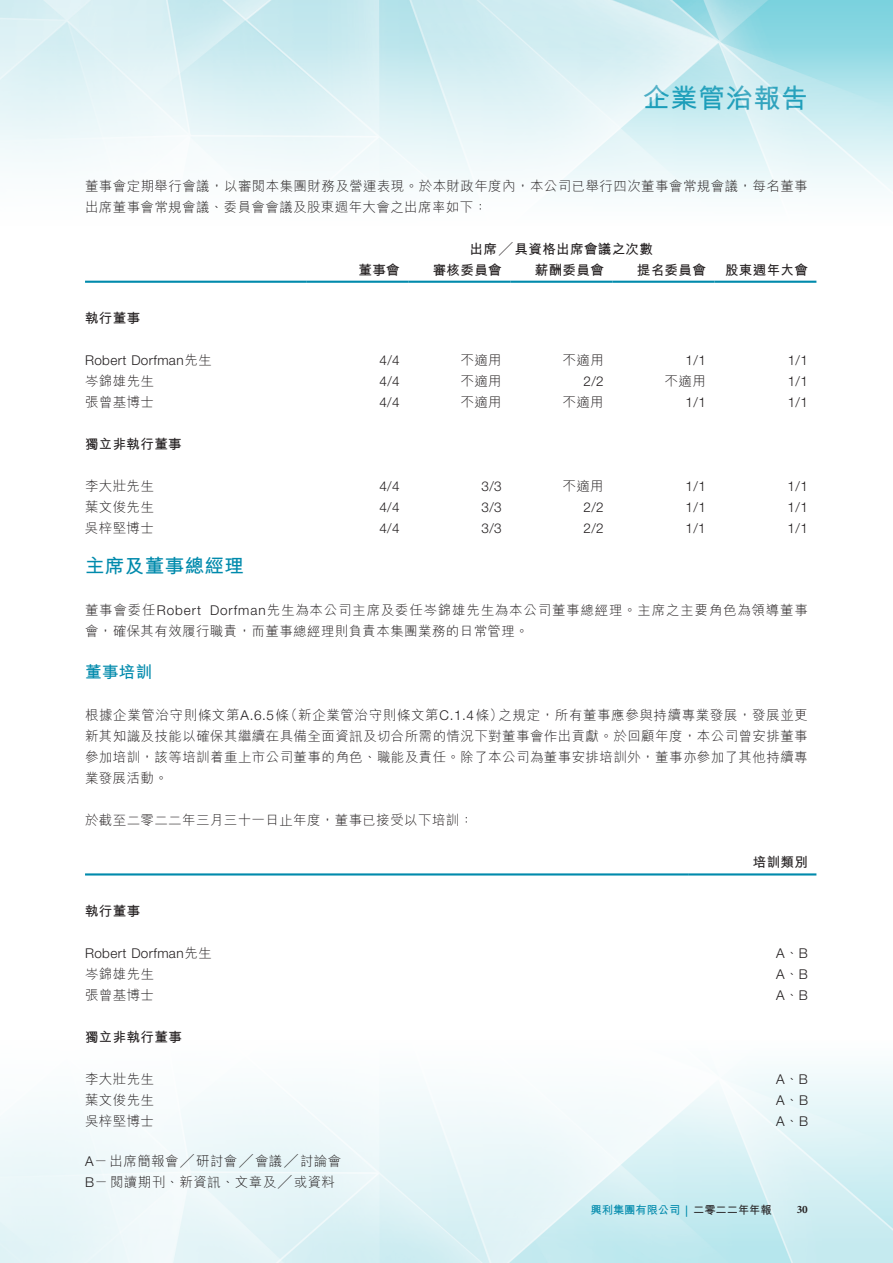
<style>
.page{position:relative;width:893px;height:1263px;background:#fff}
.page>*{position:absolute;margin:0;border:0;box-sizing:border-box;transform-origin:0 0}
.t1{font:700 27px "M Hei HK";letter-spacing:.02em;color:#008aac}
.t2{font:700 19.5px "M Hei HK";letter-spacing:.02em;color:#008aac}
.t3{font:700 16.5px "M Hei HK";color:#008aac}
.t4{font:300 13.5px/21px "M Hei HK";letter-spacing:.03em;color:#231f20}
.t5{font:300 13.5px "Helvetica Neue LT Std";letter-spacing:.03em;color:#231f20}
.t6{font:700 13.5px "M Hei HK";letter-spacing:.03em;color:#231f20}
.t7{font:300 13.5px "M Hei HK";letter-spacing:.055em;color:#231f20}
.t8{font:700 11.25px "M Hei HK";color:#008aac}
.t9{font:700 11.25px "Minion Pro";color:#231f20}
.s1{font-family:"M Hei HK"}
.s2{font-family:"Helvetica Neue LT Std"}
.s3{font-family:"Minion Pro"}
.s4{color:#231f20}
</style>
<div class="page">
<img style="left:0;top:0;width:893px;height:198px">
<img style="left:0;top:1066px;width:893px;height:197px">
<hr style="left:85px;top:281px;width:221px;height:2px;background:#008aac">
<hr style="left:306px;top:281px;width:102px;height:2px;background:#008aac">
<hr style="left:408px;top:281px;width:102px;height:2px;background:#008aac">
<hr style="left:510px;top:281px;width:102px;height:2px;background:#008aac">
<hr style="left:612px;top:281px;width:102px;height:2px;background:#008aac">
<hr style="left:714px;top:281px;width:102px;height:2px;background:#008aac">
<hr style="left:85px;top:873px;width:604px;height:2px;background:#008aac">
<hr style="left:689px;top:873px;width:127px;height:2px;background:#008aac">
<h1 class="t1" style="left:643px;top:79px;width:166px">企業管治報告</h1>
<p class="t4" style="left:85px;top:175px;width:724px">董事會定期舉行會議，以審閱本集團財務及營運表現。於本財政年度內，本公司已舉行四次董事會常規會議，每名董事出席董事會常規會議、委員會會議及股東週年大會之出席率如下：</p>
<p class="t6" style="left:470px;top:239px;width:185px">出席╱具資格出席會議之次數</p>
<p class="t6" style="left:725px;top:260px;width:84px">股東週年大會</p>
<p class="t6" style="left:358px;top:260px;width:43px">董事會</p>
<p class="t6" style="left:433px;top:260px;width:71px">審核委員會</p>
<p class="t6" style="left:535px;top:260px;width:71px">薪酬委員會</p>
<p class="t6" style="left:637px;top:260px;width:71px">提名委員會</p>
<p class="t6" style="left:85px;top:308px;width:57px">執行董事</p>
<p class="t5" style="left:85px;top:352px;width:128px">Robert Dorfman<span class="s1">先生</span></p>
<p class="t5" style="left:379px;top:352px;width:22px">4/4</p>
<p class="t4" style="left:460px;top:349px;width:43px">不適用</p>
<p class="t4" style="left:563px;top:349px;width:43px">不適用</p>
<p class="t5" style="left:686px;top:352px;width:22px">1/1</p>
<p class="t5" style="left:788px;top:352px;width:22px">1/1</p>
<p class="t4" style="left:85px;top:370px;width:71px">岑錦雄先生</p>
<p class="t5" style="left:379px;top:373px;width:22px">4/4</p>
<p class="t4" style="left:460px;top:370px;width:43px">不適用</p>
<p class="t5" style="left:584px;top:373px;width:22px">2/2</p>
<p class="t4" style="left:665px;top:370px;width:43px">不適用</p>
<p class="t5" style="left:788px;top:373px;width:22px">1/1</p>
<p class="t4" style="left:85px;top:391px;width:71px">張曾基博士</p>
<p class="t6" style="left:85px;top:434px;width:98px">獨立非執行董事</p>
<p class="t5" style="left:379px;top:394px;width:22px">4/4</p>
<p class="t4" style="left:460px;top:391px;width:43px">不適用</p>
<p class="t4" style="left:563px;top:391px;width:43px">不適用</p>
<p class="t5" style="left:686px;top:394px;width:22px">1/1</p>
<p class="t5" style="left:788px;top:394px;width:22px">1/1</p>
<p class="t4" style="left:85px;top:475px;width:71px">李大壯先生</p>
<p class="t5" style="left:379px;top:478px;width:22px">4/4</p>
<p class="t5" style="left:481px;top:478px;width:22px">3/3</p>
<p class="t4" style="left:562px;top:475px;width:43px">不適用</p>
<p class="t5" style="left:686px;top:478px;width:22px">1/1</p>
<p class="t5" style="left:788px;top:478px;width:22px">1/1</p>
<p class="t4" style="left:85px;top:496px;width:71px">葉文俊先生</p>
<p class="t5" style="left:379px;top:499px;width:22px">4/4</p>
<p class="t5" style="left:481px;top:499px;width:22px">3/3</p>
<p class="t5" style="left:583px;top:499px;width:22px">2/2</p>
<p class="t5" style="left:686px;top:499px;width:22px">1/1</p>
<p class="t5" style="left:788px;top:499px;width:22px">1/1</p>
<p class="t4" style="left:85px;top:517px;width:71px">吳梓堅博士</p>
<h2 class="t2" style="left:85px;top:552px;width:161px">主席及董事總經理</h2>
<p class="t7" style="left:210px;top:603px;width:599px"><span class="s2">Dorfman</span>先生為本公司主席及委任岑錦雄先生為本公司董事總經理。主席之主要角色為領導董事</p>
<p class="t5" style="left:379px;top:520px;width:22px">4/4</p>
<p class="t5" style="left:481px;top:520px;width:22px">3/3</p>
<p class="t5" style="left:583px;top:520px;width:22px">2/2</p>
<p class="t5" style="left:686px;top:520px;width:22px">1/1</p>
<p class="t5" style="left:788px;top:520px;width:22px">1/1</p>
<p class="t5" style="left:85px;top:602px;width:117px"><span class="s1">董事會委任</span>Robert</p>
<p class="t4" style="left:85px;top:621px;width:445px">會，確保其有效履行職責，而董事總經理則負責本集團業務的日常管理。</p>
<p class="t3" style="left:85px;top:660px;width:69px">董事培訓</p>
<p class="t4" style="left:498px;top:705px;width:311px">之規定，所有董事應參與持續專業發展，發展並更</p>
<p class="t4" style="left:284px;top:705px;width:220px">（新企業管治守則條文第<span class="s2">C.1.4</span>條）</p>
<p class="t4" style="left:85px;top:705px;width:724px">根據企業管治守則條文第<span class="s2">A.6.5</span>條<br>新其知識及技能以確保其繼續在具備全面資訊及切合所需的情況下對董事會作出貢獻。於回顧年度，本公司曾安排董事參加培訓，該等培訓着重上市公司董事的角色、職能及責任。除了本公司為董事安排培訓外，董事亦參加了其他持續專業發展活動。</p>
<p class="t4" style="left:85px;top:810px;width:390px">於截至二零二二年三月三十一日止年度，董事已接受以下培訓：</p>
<p class="t6" style="left:753px;top:853px;width:57px">培訓類別</p>
<p class="t6" style="left:85px;top:901px;width:57px">執行董事</p>
<p class="t5" style="left:776px;top:945px;width:33px">A<span class="s1">、</span>B</p>
<p class="t5" style="left:85px;top:945px;width:128px">Robert Dorfman<span class="s1">先生</span></p>
<p class="t4" style="left:85px;top:963px;width:71px">岑錦雄先生</p>
<p class="t5" style="left:776px;top:966px;width:33px">A<span class="s1">、</span>B</p>
<p class="t4" style="left:85px;top:984px;width:71px">張曾基博士</p>
<p class="t6" style="left:85px;top:1027px;width:98px">獨立非執行董事</p>
<p class="t5" style="left:776px;top:987px;width:33px">A<span class="s1">、</span>B</p>
<p class="t4" style="left:85px;top:1068px;width:71px">李大壯先生</p>
<p class="t5" style="left:776px;top:1071px;width:33px">A<span class="s1">、</span>B</p>
<p class="t4" style="left:85px;top:1089px;width:71px">葉文俊先生</p>
<p class="t5" style="left:776px;top:1092px;width:33px">A<span class="s1">、</span>B</p>
<p class="t4" style="left:85px;top:1110px;width:71px">吳梓堅博士</p>
<p class="t4" style="left:85px;top:1150px;width:258px"><span class="s2">A</span>－出席簡報會╱研討會╱會議╱討論會<br><span class="s2">B</span>－閱讀期刊、新資訊、文章及╱或資料</p>
<p class="t5" style="left:776px;top:1113px;width:33px">A<span class="s1">、</span>B</p>
<p class="t8" style="left:591px;top:1202px;width:183px">興利集團有限公司 <span class="s3">|</span> <span class="s4">二零二二年年報</span></p>
<p class="t9" style="left:797px;top:1202px;width:13px">30</p>
</div>
